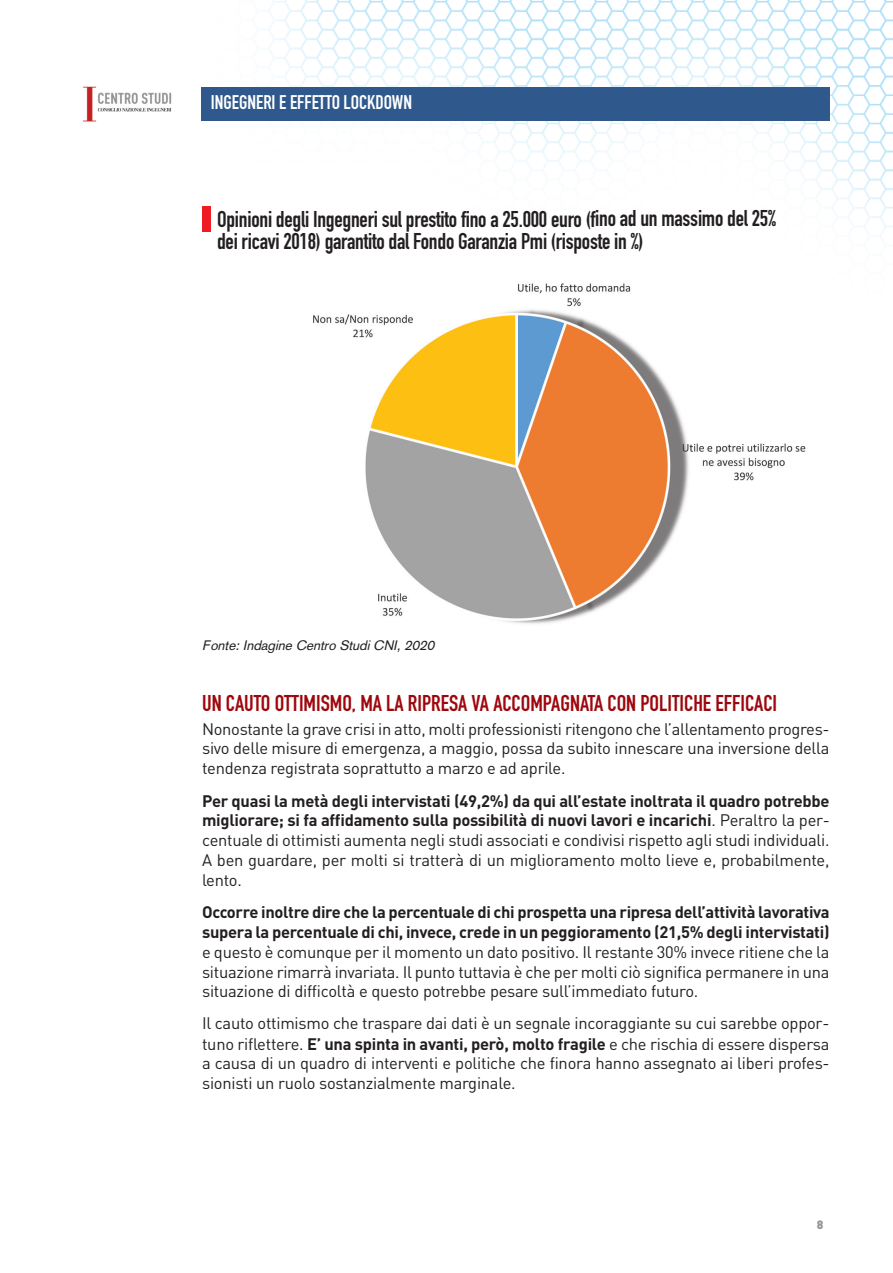
<style>
.page{position:relative;width:893px;height:1273px;background:#fff}
.page>*{position:absolute;margin:0;border:0;box-sizing:border-box;transform-origin:0 0}
.t1{font:700 22.5px/22.5px "DIN Condensed";letter-spacing:-.01em;color:#231f20}
.t2{font:700 22.5px "DIN Condensed";color:#9d070d}
.t3{font:700 19.5px "DIN Condensed";color:#fff}
.t4{font:16.5px/19.8px "DIN";letter-spacing:-.015em;color:#231f20;text-align:justify}
.t5{font:700 16.5px/19.8px "DIN";letter-spacing:-.02em;color:#231f20}
.t6{font:italic 13.5px "Akzidenz Grotesk";color:#231f20}
.t7{font:900 12px "DIN";color:#939598}
.s1{font-weight:700}
</style>
<div class="page">
<img style="left:205px;top:0;width:687px;height:246px">
<div style="left:201px;top:87px;width:628px;height:33px;background:#2f598c"></div>
<img style="left:83px;top:86px;width:89px;height:36px">
<div style="left:202px;top:207px;width:9px;height:25px;background:#ee1d23"></div>
<img style="left:313px;top:283px;width:493px;height:341px">
<p class="t3" style="left:211px;top:96px;width:202px">INGEGNERI E EFFETTO LOCKDOWN</p>
<h1 class="t1" style="left:217px;top:210px;width:560px">Opinioni degli Ingegneri sul prestito fino a 25.000 euro (fino ad un massimo del 25% dei ricavi 2018) garantito dal Fondo Garanzia Pmi (risposte in %)</h1>
<p class="t6" style="left:202px;top:640px;width:236px">Fonte: Indagine Centro Studi CNI, 2020</p>
<h1 class="t2" style="left:202px;top:694px;width:576px">UN CAUTO OTTIMISMO, MA LA RIPRESA VA ACCOMPAGNATA CON POLITICHE EFFICACI</h1>
<p class="t4" style="left:202px;top:720px;width:629px">Nonostante la grave crisi in atto, molti professionisti ritengono che l’allentamento progres&shy;sivo delle misure di emergenza, a maggio, possa da subito innescare una inversione della tendenza registrata soprattutto a marzo e ad aprile.</p>
<p class="t4" style="left:202px;top:792px;width:629px"><span class="s1">Per quasi la metà degli intervistati (49,2%) da qui all’estate inoltrata il quadro potrebbe migliorare; si fa affidamento sulla possibilità di nuovi lavori e incarichi</span>. Peraltro la per&shy;centuale di ottimisti aumenta negli studi associati e condivisi rispetto agli studi individuali.<br>A ben guardare, per molti si tratterà di un miglioramento molto lieve e, probabilmente, lento.</p>
<p class="t5" style="left:202px;top:903px;width:629px">Occorre inoltre dire che la percentuale di chi prospetta una ripresa dell’attività lavorativa supera la percentuale di chi, invece, crede in un peggioramento (21,5% degli intervistati)</p>
<p class="t4" style="left:202px;top:943px;width:629px">e questo è comunque per il momento un dato positivo. Il restante 30% invece ritiene che la situazione rimarrà invariata. Il punto tuttavia è che per molti ciò significa permanere in una situazione di difficoltà e questo potrebbe pesare sull’immediato futuro.</p>
<p class="t4" style="left:202px;top:1014px;width:629px">Il cauto ottimismo che traspare dai dati è un segnale incoraggiante su cui sarebbe oppor&shy;tuno riflettere. <span class="s1">E’ una spinta in avanti, però, molto fragile</span> e che rischia di essere dispersa a causa di un quadro di interventi e politiche che finora hanno assegnato ai liberi profes&shy;sionisti un ruolo sostanzialmente marginale.</p>
<p class="t7" style="left:816px;top:1220px;width:8px">8</p>
</div>
